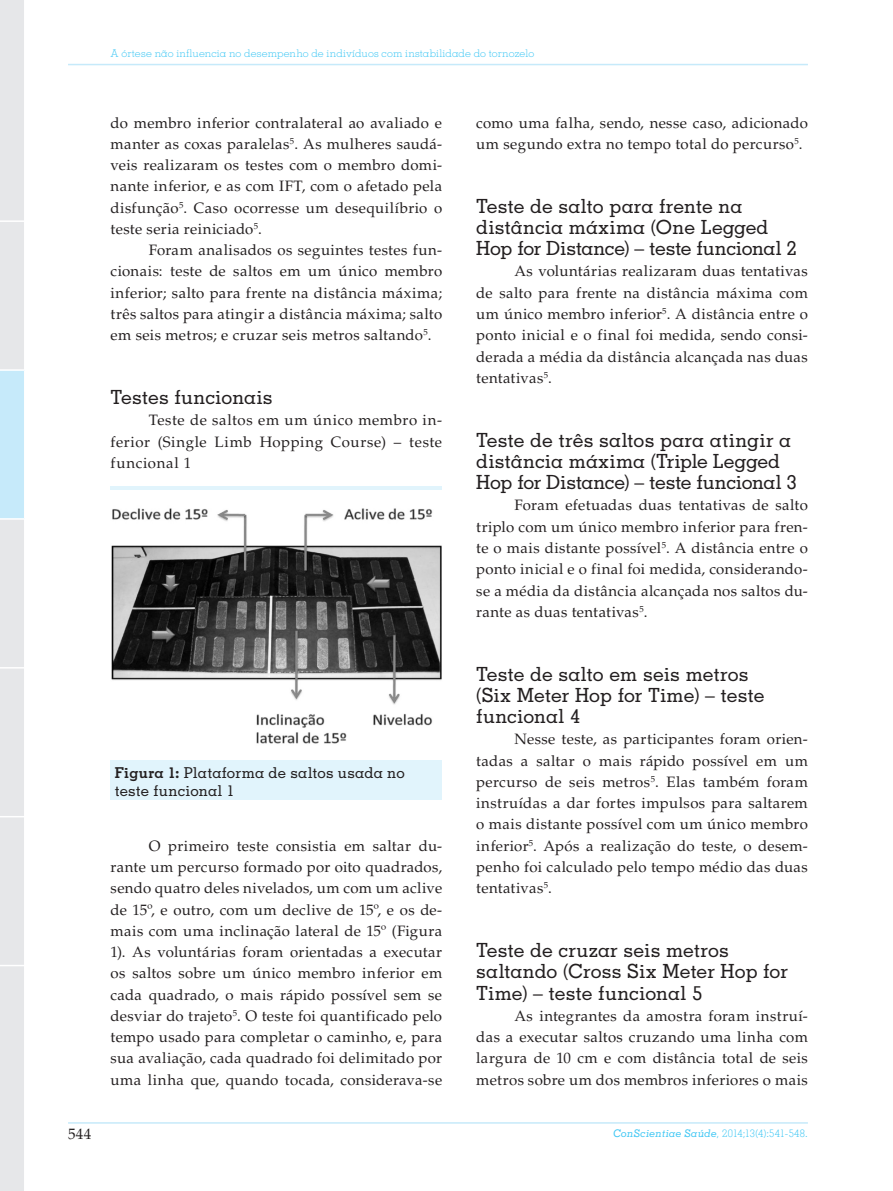
<style>
.page{position:relative;width:893px;height:1191px;background:#fff}
.page>*{position:absolute;margin:0;border:0;box-sizing:border-box;transform-origin:0 0}
.CS_Subtitulo_2{font:500 19.5px/21.3px "Memphis LT Std";letter-spacing:-.005em;color:#231f20}
.CS_Normal{font:15px/21.3px "Palatino LT Std";letter-spacing:.025em;color:#231f20;text-align:justify}
.CS_Tabela_-_titulo{font:500 15px/18px "Memphis LT Std";letter-spacing:.005em;color:#231f20}
.t1{font:300 10.5px "Memphis LT Std";letter-spacing:.01em;color:#40c7f4}
.s1{font-weight:700}
.s2{font-weight:500;font-style:italic}
</style>
<div class="page">
<hr style="left:68px;top:64px;width:740px;height:1px;background:#c6eafa">
<hr style="left:68px;top:1122px;width:740px;height:1px;background:#c6eafa">
<svg style="left:0;top:0;width:24px;height:1191px;background:#e2e7eb"></svg>
<hr style="left:0;top:964px;width:26px;height:2px;background:#fff">
<div style="left:111px;top:486px;width:331px;height:314px;background:#e1f4fc"></div>
<div style="left:111px;top:490px;width:331px;height:269px;background:#fff"></div>
<img style="left:111px;top:508px;width:331px;height:236px">
<p class="t1" style="left:111px;top:47px;width:425px">A órtese não influencia no desempenho de indivíduos com instabilidade do tornozelo</p>
<p class="CS_Normal" style="left:111px;top:112px;width:333px">do membro inferior contralateral ao avaliado e manter as coxas paralelas<sup>5</sup>. As mulheres saudá&shy;veis realizaram os testes com o membro domi&shy;nante inferior, e as com IFT, com o afetado pela disfunção<sup>5</sup>. Caso ocorresse um desequilíbrio o teste seria reiniciado<sup>5</sup>.</p>
<p class="CS_Normal" style="left:111px;top:240px;width:333px;text-indent:38px">Foram analisados os seguintes testes fun&shy;cionais: teste de saltos em um único membro inferior; salto para frente na distância máxima; três saltos para atingir a distância máxima; salto em seis metros; e cruzar seis metros saltando<sup>5</sup>.</p>
<p class="CS_Subtitulo_2" style="left:111px;top:386px;width:164px">Testes funcionais</p>
<p class="CS_Normal" style="left:111px;top:410px;width:333px;text-indent:38px">Teste de saltos em um único membro in&shy;ferior (Single Limb Hopping Course) – teste funcional 1</p>
<p class="CS_Tabela_-_titulo" style="left:115px;top:763px;width:291px"><span class="s1">Figura 1:</span> Plataforma de saltos usada no teste funcional 1</p>
<p class="CS_Normal" style="left:111px;top:835px;width:333px;text-indent:38px">O primeiro teste consistia em saltar du&shy;rante um percurso formado por oito quadrados, sendo quatro deles nivelados, um com um aclive de 15º, e outro, com um declive de 15º, e os de&shy;mais com uma inclinação lateral de 15º (Figura 1). As voluntárias foram orientadas a executar os saltos sobre um único membro inferior em cada quadrado, o mais rápido possível sem se desviar do trajeto<sup>5</sup>. O teste foi quantificado pelo tempo usado para completar o caminho, e, para sua avaliação, cada quadrado foi delimitado por uma linha que, quando tocada, considerava-se</p>
<p class="CS_Normal" style="left:476px;top:112px;width:333px">como uma falha, sendo, nesse caso, adicionado um segundo extra no tempo total do percurso<sup>5</sup>.</p>
<p class="CS_Subtitulo_2" style="left:476px;top:195px;width:322px">Teste de salto para frente na distância máxima (One Legged<br>Hop for Distance) – teste funcional 2</p>
<p class="CS_Normal" style="left:476px;top:261px;width:333px;text-indent:38px">As voluntárias realizaram duas tentativas de salto para frente na distância máxima com um único membro inferior<sup>5</sup>. A distância entre o ponto inicial e o final foi medida, sendo consi&shy;derada a média da distância alcançada nas duas tentativas<sup>5</sup>.</p>
<p class="CS_Subtitulo_2" style="left:476px;top:429px;width:322px">Teste de três saltos para atingir a distância máxima (Triple Legged<br>Hop for Distance) – teste funcional 3</p>
<p class="CS_Normal" style="left:476px;top:495px;width:333px;text-indent:38px">Foram efetuadas duas tentativas de salto triplo com um único membro inferior para fren&shy;te o mais distante possível<sup>5</sup>. A distância entre o ponto inicial e o final foi medida, considerando&shy;se a média da distância alcançada nos saltos du&shy;rante as duas tentativas<sup>5</sup>.</p>
<p class="CS_Subtitulo_2" style="left:476px;top:663px;width:290px">Teste de salto em seis metros (Six Meter Hop for Time) – teste funcional 4</p>
<p class="CS_Normal" style="left:476px;top:729px;width:333px;text-indent:38px">Nesse teste, as participantes foram orien&shy;tadas a saltar o mais rápido possível em um percurso de seis metros<sup>5</sup>. Elas também foram instruídas a dar fortes impulsos para saltarem o mais distante possível com um único membro inferior<sup>5</sup>. Após a realização do teste, o desem&shy;penho foi calculado pelo tempo médio das duas tentativas<sup>5</sup>.</p>
<p class="CS_Subtitulo_2" style="left:476px;top:939px;width:313px">Teste de cruzar seis metros saltando (Cross Six Meter Hop for<br>Time) – teste funcional 5</p>
<p class="CS_Normal" style="left:476px;top:1005px;width:333px;text-indent:38px">As integrantes da amostra foram instruí&shy;das a executar saltos cruzando uma linha com largura de 10 cm e com distância total de seis metros sobre um dos membros inferiores o mais</p>
<p class="CS_Normal" style="left:68px;top:1123px;width:25px">544</p>
<p class="t1" style="left:613px;top:1127px;width:196px"><span class="s2">ConScientiae Saúde</span>, 2014;13(4):541-548.</p>
</div>
